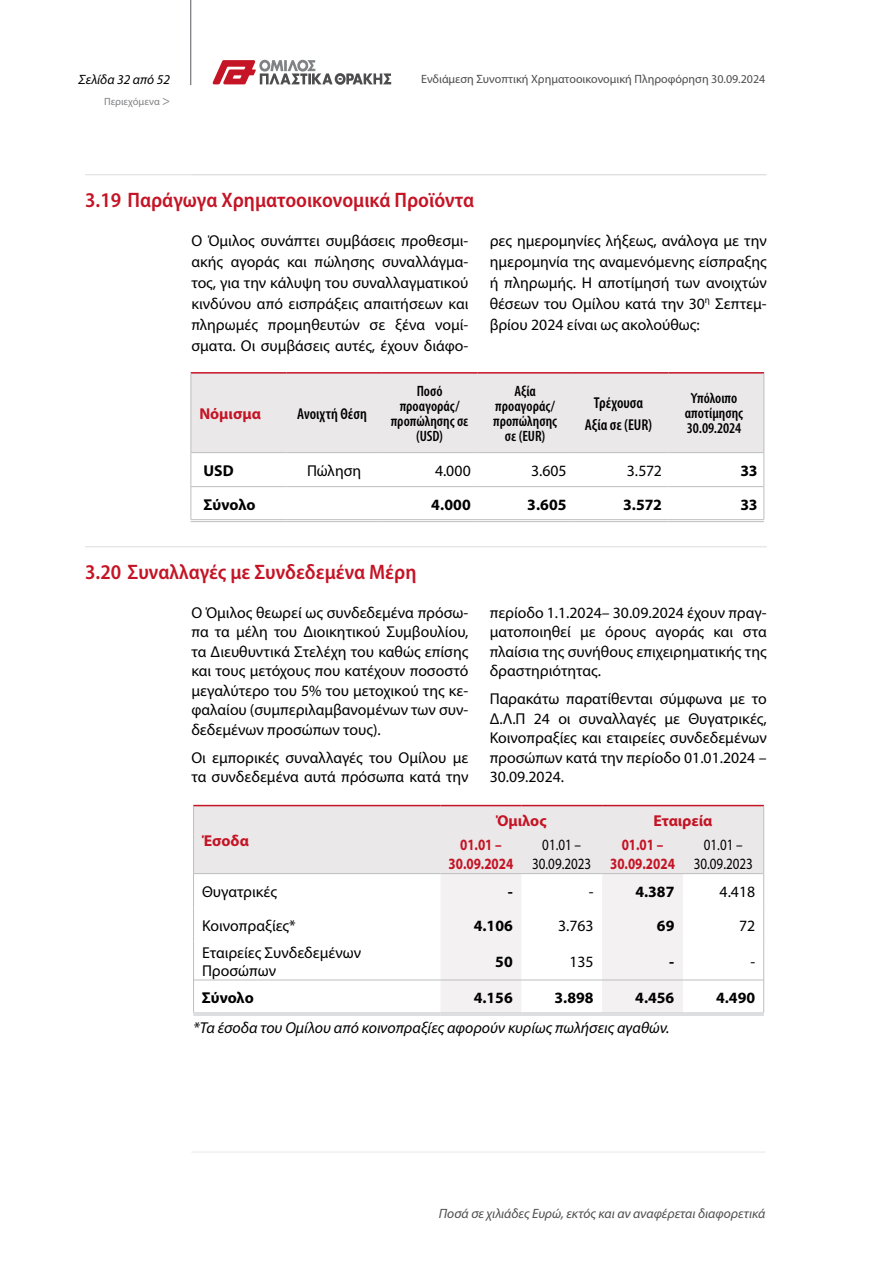
<style>
.page{position:relative;width:893px;height:1263px;background:#fff}
.page>*{position:absolute;margin:0;border:0;box-sizing:border-box;transform-origin:0 0}
.t1{font:600 semi-condensed 21px "Myriad Pro";color:#c41425}
.t2{font:15.75px/19.5px "Myriad Pro";color:#000;text-align:justify}
.t3{font:700 15.75px "Myriad Pro";color:#000}
.t4{font:italic 15.75px "Myriad Pro";color:#000}
.t5{font:700 15.75px/18.9px "Myriad Pro";color:#c41425;text-align:center;scale:.83 1}
.t6{font:15.75px/18.9px "Myriad Pro";color:#000;text-align:center;scale:.83 1}
.t7{font:600 condensed 15.75px/22px "Myriad Pro";color:#000;text-align:center}
.t8{font:700 15.75px "Myriad Pro";color:#c41425}
.t9{font:600 condensed 15px/15px "Myriad Pro";color:#000;text-align:center}
.t10{font:italic 13.5px "Myriad Pro";color:#4d4d4f}
.t11{font:italic 13.5px "Myriad Pro";color:#000}
.t12{font:12px "Myriad Pro";color:#4d4d4f}
.t13{font:10.5px "Myriad Pro";color:#808285}
.s1{font-size:13.5px}
</style>
<div class="page">
<hr style="left:190px;top:0;width:1px;height:85px;background:#808285">
<hr style="left:191px;top:1152px;width:574px;height:1px;background:#eae8e8">
<svg style="left:213px;top:60px;width:178px;height:25px"></svg>
<hr style="left:85px;top:174px;width:682px;height:1px;background:#dcddde">
<div style="left:192px;top:374px;width:572px;height:78px;background:#eae8e8"></div>
<hr style="left:191px;top:372px;width:95px;height:2px;background:#c41425">
<hr style="left:286px;top:372px;width:96px;height:2px;background:#c41425">
<hr style="left:382px;top:372px;width:95px;height:2px;background:#c41425">
<hr style="left:477px;top:372px;width:96px;height:2px;background:#c41425">
<hr style="left:573px;top:372px;width:95px;height:2px;background:#c41425">
<hr style="left:668px;top:372px;width:96px;height:2px;background:#c41425">
<hr style="left:191px;top:519px;width:95px;height:1px;background:#bcbec0">
<hr style="left:191px;top:521px;width:95px;height:1px;background:#bcbec0">
<hr style="left:286px;top:519px;width:96px;height:1px;background:#bcbec0">
<hr style="left:286px;top:521px;width:96px;height:1px;background:#bcbec0">
<hr style="left:382px;top:519px;width:95px;height:1px;background:#bcbec0">
<hr style="left:382px;top:521px;width:95px;height:1px;background:#bcbec0">
<hr style="left:477px;top:519px;width:96px;height:1px;background:#bcbec0">
<hr style="left:477px;top:521px;width:96px;height:1px;background:#bcbec0">
<hr style="left:573px;top:519px;width:95px;height:1px;background:#bcbec0">
<hr style="left:573px;top:521px;width:95px;height:1px;background:#bcbec0">
<hr style="left:668px;top:519px;width:96px;height:1px;background:#bcbec0">
<hr style="left:668px;top:521px;width:96px;height:1px;background:#bcbec0">
<hr style="left:191px;top:452px;width:95px;height:1px;background:#bcbec0">
<hr style="left:286px;top:452px;width:96px;height:1px;background:#bcbec0">
<hr style="left:382px;top:452px;width:95px;height:1px;background:#bcbec0">
<hr style="left:477px;top:452px;width:96px;height:1px;background:#bcbec0">
<hr style="left:573px;top:452px;width:95px;height:1px;background:#bcbec0">
<hr style="left:668px;top:452px;width:96px;height:1px;background:#bcbec0">
<hr style="left:191px;top:486px;width:95px;height:1px;background:#bcbec0">
<hr style="left:286px;top:486px;width:96px;height:1px;background:#bcbec0">
<hr style="left:382px;top:486px;width:95px;height:1px;background:#bcbec0">
<hr style="left:477px;top:486px;width:96px;height:1px;background:#bcbec0">
<hr style="left:573px;top:486px;width:95px;height:1px;background:#bcbec0">
<hr style="left:668px;top:486px;width:96px;height:1px;background:#bcbec0">
<hr style="left:191px;top:374px;width:1px;height:79px;background:#bcbec0">
<hr style="left:764px;top:374px;width:1px;height:79px;background:#bcbec0">
<hr style="left:191px;top:453px;width:1px;height:34px;background:#bcbec0">
<hr style="left:764px;top:453px;width:1px;height:34px;background:#bcbec0">
<hr style="left:191px;top:487px;width:1px;height:32px;background:#bcbec0">
<hr style="left:764px;top:487px;width:1px;height:32px;background:#bcbec0">
<hr style="left:193px;top:1014px;width:248px;height:1px;background:#bcbec0">
<hr style="left:441px;top:1014px;width:80px;height:1px;background:#bcbec0">
<hr style="left:521px;top:1014px;width:81px;height:1px;background:#bcbec0">
<hr style="left:602px;top:1014px;width:81px;height:1px;background:#bcbec0">
<hr style="left:683px;top:1014px;width:81px;height:1px;background:#bcbec0">
<svg style="left:193px;top:805px;width:571px;height:209px"></svg>
<hr style="left:763px;top:834px;width:1px;height:40px;background:#bcbec0">
<hr style="left:193px;top:874px;width:1px;height:34px;background:#bcbec0">
<hr style="left:763px;top:874px;width:1px;height:34px;background:#bcbec0">
<hr style="left:193px;top:908px;width:1px;height:34px;background:#bcbec0">
<hr style="left:763px;top:908px;width:1px;height:34px;background:#bcbec0">
<hr style="left:193px;top:942px;width:1px;height:38px;background:#bcbec0">
<hr style="left:763px;top:942px;width:1px;height:38px;background:#bcbec0">
<hr style="left:193px;top:980px;width:1px;height:32px;background:#bcbec0">
<hr style="left:763px;top:980px;width:1px;height:32px;background:#bcbec0">
<hr style="left:85px;top:546px;width:682px;height:1px;background:#dcddde">
<p class="t11" style="left:79px;top:71px;width:93px">Σελίδα 32 από 52</p>
<p class="t13" style="left:104px;top:95px;width:68px">Περιεχόμενα <span class="s1">&gt;</span></p>
<p class="t12" style="left:421px;top:71px;width:346px">Ενδιάμεση Συνοπτική Χρηματοοικονομική Πληροφόρηση 30.09.2024</p>
<h1 class="t1" style="left:85px;top:188px;width:391px">3.19 Παράγωγα Χρηματοοικονομικά Προϊόντα</h1>
<p class="t2" style="left:191px;top:230px;width:279px;line-height:21px">Ο Όμιλος συνάπτει συμβάσεις προθεσμι&shy;ακής αγοράς και πώλησης συναλλάγμα&shy;τος, για την κάλυψη του συναλλαγματικού κινδύνου από εισπράξεις απαιτήσεων και πληρωμές προμηθευτών σε ξένα νομί&shy;σματα. Οι συμβάσεις αυτές, έχουν διάφο-</p>
<p class="t2" style="left:490px;top:230px;width:279px;line-height:21px">ρες ημερομηνίες λήξεως, ανάλογα με την ημερομηνία της αναμενόμενης είσπραξης ή πληρωμής. Η αποτίμησή των ανοιχτών θέσεων του Ομίλου κατά την 30<sup>η</sup> Σεπτεμ&shy;βρίου 2024 είναι ως ακολούθως:</p>
<p class="t8" style="left:199px;top:403px;width:63px">Νόμισμα</p>
<p class="t7" style="left:297px;top:402px;width:71px">Ανοιχτή Θέση</p>
<p class="t9" style="left:391px;top:383px;width:79px">Ποσό προαγοράς/ προπώλησης σε (USD)</p>
<p class="t9" style="left:493px;top:383px;width:65px">Αξία προαγοράς/ προπώλησης σε (EUR)</p>
<p class="t7" style="left:585px;top:391px;width:69px">Τρέχουσα<br>Αξία σε (EUR)</p>
<p class="t9" style="left:685px;top:391px;width:60px">Υπόλοιπο αποτίμησης<br>30.09.2024</p>
<p class="t3" style="left:204px;top:460px;width:32px">USD</p>
<p class="t2" style="left:307px;top:460px;width:56px">Πώληση</p>
<p class="t2" style="left:435px;top:460px;width:37px">4.000</p>
<p class="t2" style="left:531px;top:460px;width:37px">3.605</p>
<p class="t2" style="left:627px;top:460px;width:37px">3.572</p>
<p class="t3" style="left:740px;top:460px;width:19px">33</p>
<p class="t3" style="left:204px;top:494px;width:53px">Σύνολο</p>
<p class="t3" style="left:431px;top:494px;width:41px">4.000</p>
<p class="t3" style="left:527px;top:494px;width:41px">3.605</p>
<p class="t3" style="left:623px;top:494px;width:40px">3.572</p>
<p class="t3" style="left:740px;top:494px;width:19px">33</p>
<h1 class="t1" style="left:85px;top:561px;width:333px">3.20 Συναλλαγές με Συνδεδεμένα Μέρη</h1>
<p class="t2" style="left:191px;top:602px;width:279px">Ο Όμιλος θεωρεί ως συνδεδεμένα πρόσω&shy;πα τα μέλη του Διοικητικού Συμβουλίου, τα Διευθυντικά Στελέχη του καθώς επίσης και τους μετόχους που κατέχουν ποσοστό μεγαλύτερο του 5% του μετοχικού της κε&shy;φαλαίου (συμπεριλαμβανομένων των συν&shy;δεδεμένων προσώπων τους).</p>
<p class="t2" style="left:191px;top:747px;width:279px">Οι εμπορικές συναλλαγές του Ομίλου με τα συνδεδεμένα αυτά πρόσωπα κατά την</p>
<p class="t2" style="left:490px;top:602px;width:279px">περίοδο 1.1.2024– 30.09.2024 έχουν πραγ&shy;ματοποιηθεί με όρους αγοράς και στα πλαίσια της συνήθους επιχειρηματικής της δραστηριότητας.</p>
<p class="t2" style="left:490px;top:689px;width:279px">Παρακάτω παρατίθενται σύμφωνα με το Δ.Λ.Π 24 οι συναλλαγές με Θυγατρικές, Κοινοπραξίες και εταιρείες συνδεδεμένων προσώπων κατά την περίοδο 01.01.2024 – 30.09.2024.</p>
<p class="t8" style="left:202px;top:830px;width:48px">Έσοδα</p>
<p class="t8" style="left:496px;top:810px;width:52px">Όμιλος</p>
<p class="t8" style="left:653px;top:810px;width:61px">Εταιρεία</p>
<p class="t5" style="left:448px;top:835px;width:80px">01.01 –<br>30.09.2024</p>
<p class="t6" style="left:532px;top:835px;width:73px">01.01 –<br>30.09.2023</p>
<p class="t5" style="left:610px;top:835px;width:80px">01.01 –<br>30.09.2024</p>
<p class="t6" style="left:694px;top:835px;width:73px">01.01 –<br>30.09.2023</p>
<p class="t2" style="left:202px;top:881px;width:77px">Θυγατρικές</p>
<p class="t3" style="left:508px;top:881px;width:7px">-</p>
<p class="t2" style="left:589px;top:881px;width:6px">-</p>
<p class="t3" style="left:635px;top:881px;width:41px">4.387</p>
<p class="t2" style="left:720px;top:881px;width:37px">4.418</p>
<p class="t2" style="left:202px;top:915px;width:95px">Κοινοπραξίες*</p>
<p class="t3" style="left:474px;top:915px;width:41px">4.106</p>
<p class="t2" style="left:558px;top:915px;width:37px">3.763</p>
<p class="t3" style="left:657px;top:915px;width:19px">69</p>
<p class="t2" style="left:739px;top:915px;width:18px">72</p>
<p class="t2" style="left:202px;top:943px;width:161px;line-height:18px">Εταιρείες Συνδεδεμένων<br>Προσώπων</p>
<p class="t3" style="left:495px;top:951px;width:19px">50</p>
<p class="t2" style="left:569px;top:951px;width:26px">135</p>
<p class="t3" style="left:669px;top:951px;width:7px">-</p>
<p class="t2" style="left:750px;top:951px;width:6px">-</p>
<p class="t3" style="left:202px;top:987px;width:53px">Σύνολο</p>
<p class="t3" style="left:474px;top:987px;width:41px">4.156</p>
<p class="t3" style="left:554px;top:987px;width:41px">3.898</p>
<p class="t3" style="left:635px;top:987px;width:41px">4.456</p>
<p class="t3" style="left:716px;top:987px;width:41px">4.490</p>
<p class="t4" style="left:193px;top:1018px;width:478px">*Τα έσοδα του Ομίλου από κοινοπραξίες αφορούν κυρίως πωλήσεις αγαθών.</p>
<p class="t10" style="left:439px;top:1205px;width:328px">Ποσά σε χιλιάδες Ευρώ, εκτός και αν αναφέρεται διαφορετικά</p>
</div>
